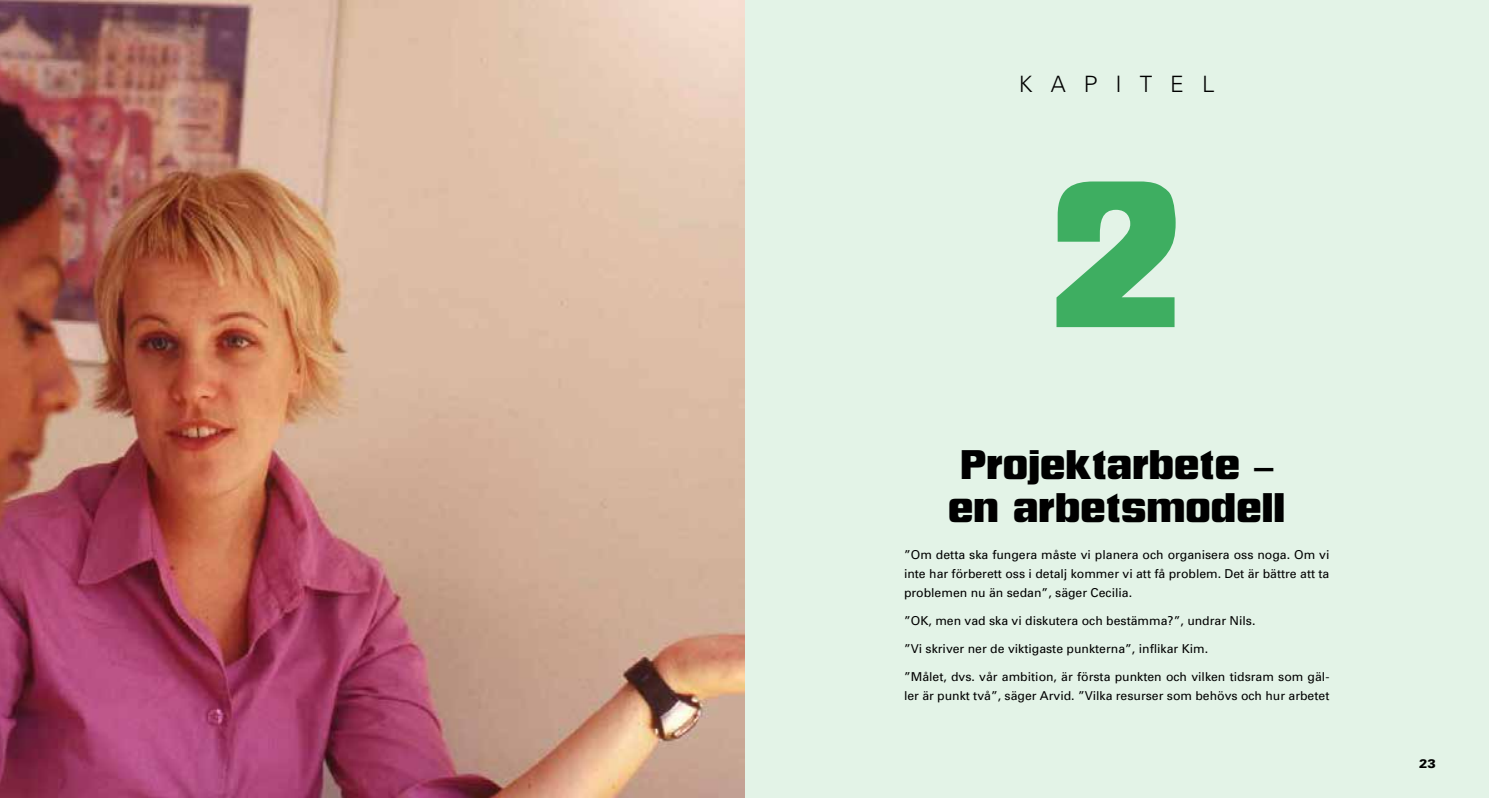
<style>
.page{position:relative;width:1489px;height:798px;background:#fff}
.page>*{position:absolute;margin:0;border:0;box-sizing:border-box;transform-origin:0 0}
.t1{font:187.5px "Neographik";color:#3eae61}
.t2{font:37.5px/42.5px "Neographik";color:#000;text-align:center}
.t3{font:300 22.5px "Univers";letter-spacing:.8em;color:#000}
.t4{font:900 12.5px "Univers";color:#000}
.t5{font:12.25px/18.8px "Univers";color:#000;text-align:justify}
</style>
<div class="page">
<div style="left:743px;top:1px;width:745px;height:796px;background:#e3f3e7"></div>
<img style="left:0;top:1px;width:744px;height:796px">
<h3 class="t3" style="left:1018px;top:71px;width:197px">KAPITEL</h3>
<h1 class="t1" style="left:1052px;top:140px;width:131px">2</h1>
<h2 class="t2" style="left:948px;top:446px;width:338px">Projektarbete – en arbetsmodell</h2>
<p class="t5" style="left:904px;top:545px;width:427px">”Om detta ska fungera måste vi planera och organisera oss noga. Om vi inte har förberett oss i detalj kommer vi att få problem. Det är bättre att ta problemen nu än sedan”, säger Cecilia.</p>
<p class="t5" style="left:904px;top:611px;width:353px">”OK, men vad ska vi diskutera och bestämma?”, undrar Nils.</p>
<p class="t5" style="left:904px;top:639px;width:306px">”Vi skriver ner de viktigaste punkterna”, inflikar Kim.</p>
<p class="t5" style="left:904px;top:667px;width:427px">”Målet, dvs. vår ambition, är första punkten och vilken tidsram som gäl&shy;ler är punkt två”, säger Arvid. ”Vilka resurser som behövs och hur arbetet</p>
<p class="t4" style="left:1418px;top:755px;width:18px">23</p>
</div>
